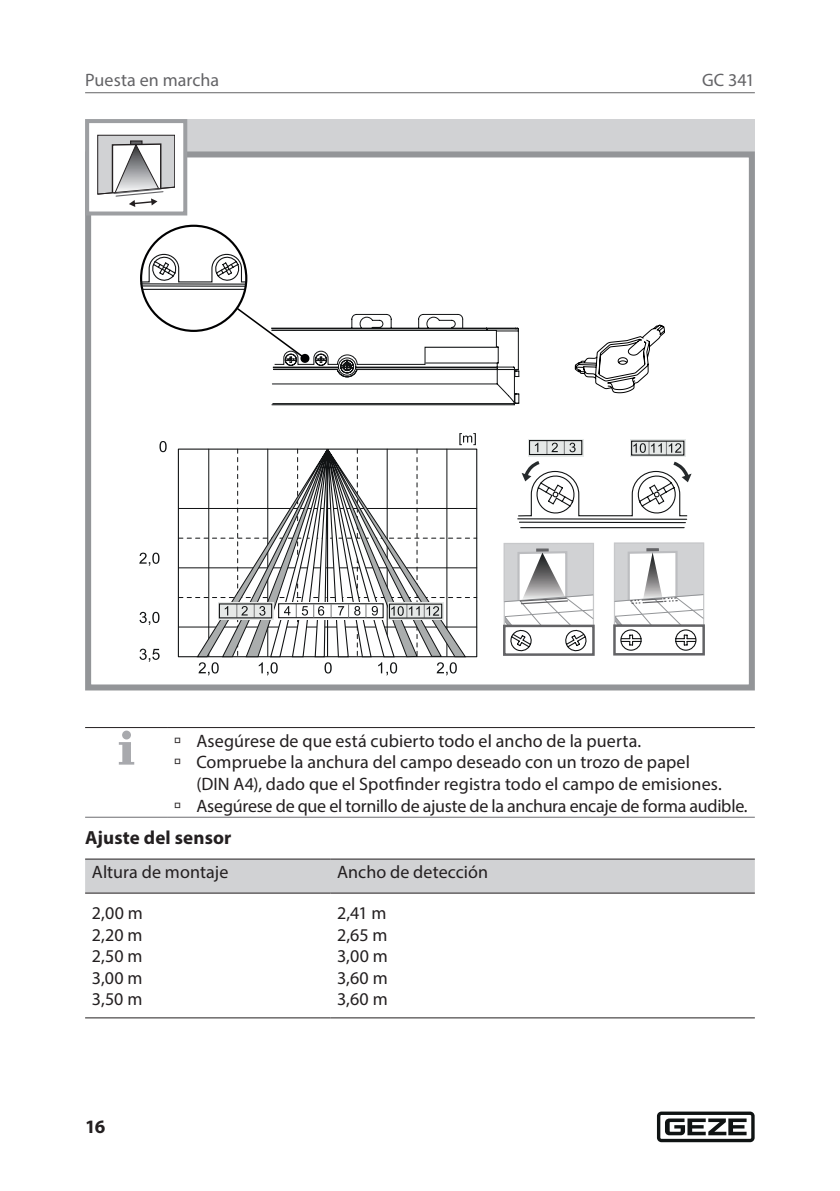
<style>
.page{position:relative;width:840px;height:1191px;background:#fff}
.page>*{position:absolute;margin:0;border:0;box-sizing:border-box;transform-origin:0 0}
.Überschrift_4_Zwischenüberschrift_A5{font:700 19px "Myriad Pro";letter-spacing:.01em;color:#231f20}
.Tabelle_Kopfzeile{font:18px/21.6px "Myriad Pro";color:#231f20}
.Tabelle_Grundtext{font:18px "Myriad Pro";letter-spacing:.005em;color:#231f20}
.t1{font:18px "Myriad Pro";letter-spacing:.005em;color:#636366}
</style>
<div class="page">
<hr style="left:85px;top:92px;width:669px;height:1px;background:#636366">
<svg style="left:656px;top:1111px;width:98px;height:31px"></svg>
<div style="left:85px;top:119px;width:669px;height:91px;background:#d1d2d4"></div>
<div style="left:88px;top:154px;width:663px;height:533px;background:#fff"></div>
<svg style="left:235px;top:306px;width:284px;height:99px"></svg>
<div style="left:301px;top:355px;width:7px;height:7px;background:#000001;border-radius:50%"></div>
<div style="left:300px;top:354px;width:9px;height:9px;border:2px solid #000001;border-radius:50%"></div>
<hr style="left:142px;top:285px;width:103px;height:2px;background:#111314">
<hr style="left:141px;top:283px;width:105px;height:2px;background:#111314">
<hr style="left:142px;top:289px;width:102px;height:1px;background:#111314">
<svg style="left:140px;top:253px;width:107px;height:30px"></svg>
<svg style="left:139px;top:552px;width:20px;height:14px"></svg>
<svg style="left:159px;top:441px;width:7px;height:11px"></svg>
<svg style="left:139px;top:612px;width:20px;height:13px"></svg>
<svg style="left:139px;top:648px;width:20px;height:14px"></svg>
<svg style="left:179px;top:433px;width:297px;height:242px"></svg>
<svg style="left:528px;top:439px;width:55px;height:17px"></svg>
<svg style="left:534px;top:442px;width:41px;height:11px"></svg>
<div style="left:528px;top:440px;width:54px;height:15px;border:1px solid #111314"></div>
<svg style="left:630px;top:439px;width:55px;height:18px"></svg>
<svg style="left:633px;top:442px;width:48px;height:11px"></svg>
<div style="left:502px;top:624px;width:92px;height:32px;border:2px solid #636366"></div>
<div style="left:613px;top:624px;width:91px;height:31px;border:2px solid #636366"></div>
<svg style="left:503px;top:461px;width:200px;height:192px"></svg>
<svg style="left:574px;top:324px;width:91px;height:69px"></svg>
<div style="left:85px;top:151px;width:669px;height:539px;border:6px solid #939598"></div>
<div style="left:87px;top:121px;width:98px;height:92px;background:#fff"></div>
<svg style="left:97px;top:135px;width:78px;height:72px"></svg>
<div style="left:85px;top:119px;width:102px;height:96px;border:4px solid #9d9fa2"></div>
<hr style="left:85px;top:727px;width:83px;height:1px;background:#231f20">
<hr style="left:168px;top:727px;width:586px;height:1px;background:#231f20">
<hr style="left:85px;top:817px;width:83px;height:1px;background:#6c6d70">
<hr style="left:168px;top:817px;width:586px;height:1px;background:#6c6d70">
<div style="left:122px;top:730px;width:9px;height:9px;background:#a8a9ad;border-radius:50%"></div>
<svg style="left:119px;top:742px;width:15px;height:22px"></svg>
<div style="left:85px;top:859px;width:669px;height:33px;background:#d1d2d4"></div>
<hr style="left:85px;top:858px;width:245px;height:1px;background:#231f20">
<hr style="left:330px;top:858px;width:424px;height:1px;background:#231f20">
<hr style="left:85px;top:892px;width:245px;height:1px;background:#231f20">
<hr style="left:85px;top:1017px;width:245px;height:1px;background:#231f20">
<hr style="left:330px;top:892px;width:424px;height:1px;background:#231f20">
<hr style="left:330px;top:1017px;width:424px;height:1px;background:#231f20">
<p class="t1" style="left:85px;top:68px;width:135px">Puesta en marcha</p>
<p class="t1" style="left:701px;top:68px;width:54px">GC 341</p>
<p class="Tabelle_Kopfzeile" style="left:174px;top:729px;width:468px">→ Asegúrese de que está cubierto todo el ancho de la puerta.</p>
<p class="Tabelle_Kopfzeile" style="left:196px;top:751px;width:526px;text-indent:-22px">→ Compruebe la anchura del campo deseado con un trozo de papel (DIN A4), dado que el Spotfinder registra todo el campo de emisiones.</p>
<p class="Tabelle_Kopfzeile" style="left:174px;top:794px;width:574px">→ Asegúrese de que el tornillo de ajuste de la anchura encaje de forma audible.</p>
<p class="Überschrift_4_Zwischenüberschrift_A5" style="left:85px;top:825px;width:148px">Ajuste del sensor</p>
<p class="Tabelle_Kopfzeile" style="left:92px;top:861px;width:138px">Altura de montaje</p>
<p class="Tabelle_Kopfzeile" style="left:337px;top:861px;width:152px">Ancho de detección</p>
<p class="Tabelle_Grundtext" style="left:92px;top:902px;width:52px">2,00 m</p>
<p class="Tabelle_Grundtext" style="left:92px;top:923px;width:52px">2,20 m</p>
<p class="Tabelle_Grundtext" style="left:92px;top:945px;width:52px">2,50 m</p>
<p class="Tabelle_Grundtext" style="left:92px;top:966px;width:52px">3,00 m</p>
<p class="Tabelle_Grundtext" style="left:92px;top:988px;width:52px">3,50 m</p>
<p class="Tabelle_Grundtext" style="left:337px;top:902px;width:51px">2,41 m</p>
<p class="Tabelle_Grundtext" style="left:337px;top:923px;width:52px">2,65 m</p>
<p class="Tabelle_Grundtext" style="left:337px;top:945px;width:52px">3,00 m</p>
<p class="Tabelle_Grundtext" style="left:337px;top:966px;width:52px">3,60 m</p>
<p class="Tabelle_Grundtext" style="left:337px;top:988px;width:52px">3,60 m</p>
<p class="Überschrift_4_Zwischenüberschrift_A5" style="left:85px;top:1113px;width:22px">16</p>
</div>
